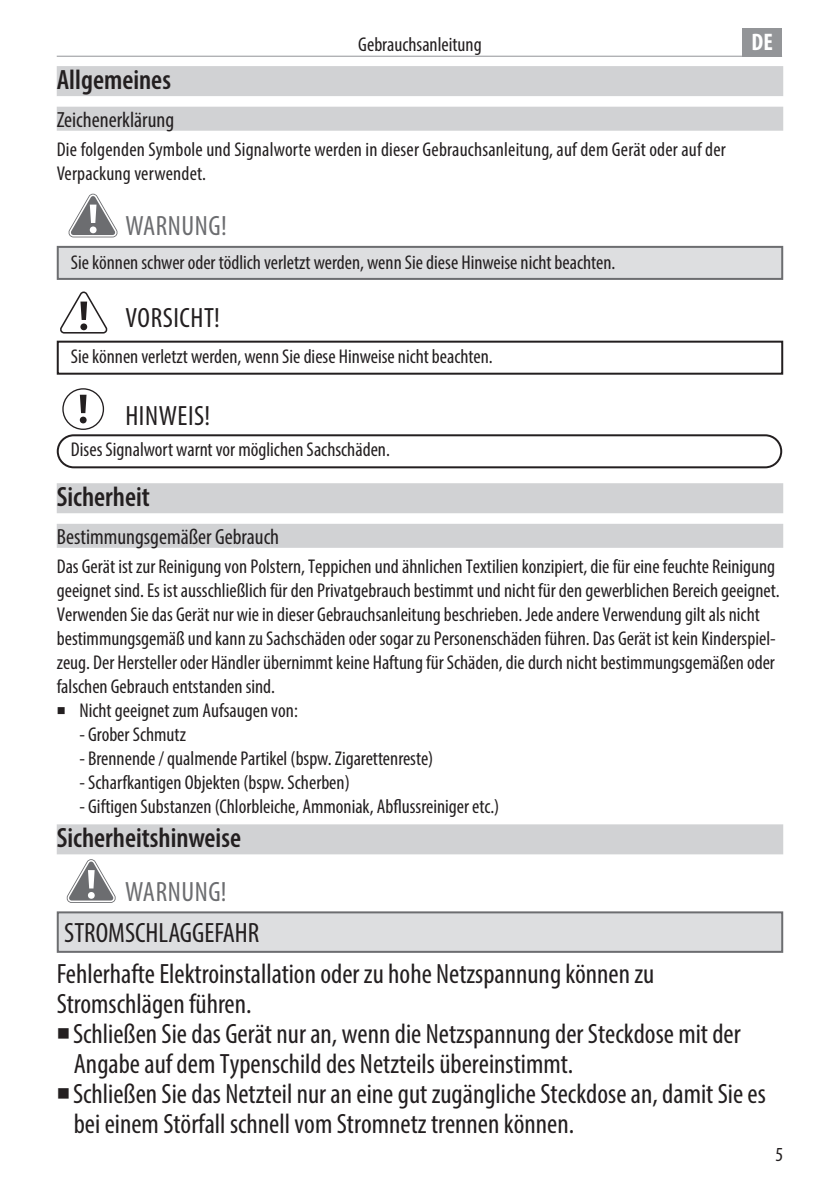
<style>
.page{position:relative;width:840px;height:1191px;background:#fff}
.page>*{position:absolute;margin:0;border:0;box-sizing:border-box;transform-origin:0 0}
.t1{font:condensed 28px/30px "Myriad Pro";color:#231f20}
.t2{font:600 condensed 28px "Myriad Pro";color:#231f20}
.t3{font:condensed 28px "Myriad Pro";letter-spacing:.02em;color:#231f20}
.t4{font:condensed 28px "Myriad Pro";letter-spacing:.02em;color:#6c6d70}
.t5{font:700 condensed 24px "Myriad Pro";color:#fff}
.t6{font:condensed 22px "Myriad Pro";color:#231f20}
.t7{font:condensed 20px/24px "Myriad Pro";color:#231f20}
</style>
<div class="page">
<hr style="left:57px;top:56px;width:724px;height:1px;background:#939598">
<div style="left:742px;top:28px;width:39px;height:29px;background:#939598"></div>
<div style="left:57px;top:66px;width:725px;height:30px;background:#d1d2d4"></div>
<div style="left:57px;top:107px;width:725px;height:24px;background:#d1d2d4"></div>
<div style="left:57px;top:483px;width:725px;height:30px;background:#d1d2d4"></div>
<div style="left:57px;top:524px;width:725px;height:24px;background:#d1d2d4"></div>
<div style="left:57px;top:824px;width:725px;height:30px;background:#d1d2d4"></div>
<svg style="left:66px;top:859px;width:50px;height:44px"></svg>
<div style="left:57px;top:911px;width:725px;height:41px;background:#dddee0;border:2px solid #6c6d70"></div>
<div style="left:57px;top:434px;width:724px;height:34px;border:2px solid #231f20;border-radius:16px"></div>
<svg style="left:62px;top:388px;width:42px;height:42px"></svg>
<svg style="left:72px;top:193px;width:42px;height:45px"></svg>
<svg style="left:68px;top:194px;width:49px;height:43px"></svg>
<div style="left:57px;top:246px;width:725px;height:34px;background:#dddee0;border:2px solid #6c6d70"></div>
<svg style="left:60px;top:291px;width:48px;height:43px"></svg>
<div style="left:57px;top:341px;width:725px;height:34px;border:2px solid #231f20"></div>
<p class="t7" style="left:358px;top:32px;width:125px">Gebrauchsanleitung</p>
<p class="t5" style="left:751px;top:27px;width:23px">DE</p>
<h1 class="t2" style="left:57px;top:62px;width:116px">Allgemeines</h1>
<p class="t6" style="left:57px;top:106px;width:119px">Zeichenerklärung</p>
<p class="t7" style="left:57px;top:137px;width:670px">Die folgenden Symbole und Signalworte werden in dieser Gebrauchsanleitung, auf dem Gerät oder auf der<br>Verpackung verwendet.</p>
<h1 class="t4" style="left:125px;top:209px;width:103px">WARNUNG!</h1>
<p class="t7" style="left:71px;top:250px;width:545px">Sie können schwer oder tödlich verletzt werden, wenn Sie diese Hinweise nicht beachten.</p>
<h1 class="t3" style="left:125px;top:301px;width:96px">VORSICHT!</h1>
<p class="t7" style="left:71px;top:344px;width:423px">Sie können verletzt werden, wenn Sie diese Hinweise nicht beachten.</p>
<h1 class="t3" style="left:125px;top:399px;width:86px">HINWEIS!</h1>
<p class="t7" style="left:71px;top:437px;width:320px">Dises Signalwort warnt vor möglichen Sachschäden.</p>
<h1 class="t2" style="left:57px;top:479px;width:95px">Sicherheit</h1>
<p class="t6" style="left:57px;top:523px;width:224px">Bestimmungsgemäßer Gebrauch</p>
<p class="t7" style="left:57px;top:554px;width:719px">Das Gerät ist zur Reinigung von Polstern, Teppichen und ähnlichen Textilien konzipiert, die für eine feuchte Reinigung</p>
<p class="t7" style="left:57px;top:578px;width:724px">geeignet sind. Es ist ausschließlich für den Privatgebrauch bestimmt und nicht für den gewerblichen Bereich geeignet.</p>
<p class="t7" style="left:57px;top:602px;width:704px">Verwenden Sie das Gerät nur wie in dieser Gebrauchsanleitung beschrieben. Jede andere Verwendung gilt als nicht</p>
<p class="t7" style="left:57px;top:626px;width:720px">bestimmungsgemäß und kann zu Sachschäden oder sogar zu Personenschäden führen. Das Gerät ist kein Kinderspiel-</p>
<p class="t7" style="left:57px;top:650px;width:719px">zeug. Der Hersteller oder Händler übernimmt keine Haftung für Schäden, die durch nicht bestimmungsgemäßen oder</p>
<p class="t7" style="left:57px;top:674px;width:220px">falschen Gebrauch entstanden sind.</p>
<p class="t7" style="left:79px;top:698px;width:220px">Nicht geeignet zum Aufsaugen von:</p>
<p class="t7" style="left:79px;top:722px;width:108px">- Grober Schmutz</p>
<p class="t7" style="left:79px;top:746px;width:355px">- Brennende / qualmende Partikel (bspw. Zigarettenreste)</p>
<p class="t7" style="left:79px;top:770px;width:272px">- Scharfkantigen Objekten (bspw. Scherben)</p>
<p class="t7" style="left:79px;top:794px;width:421px">- Giftigen Substanzen (Chlorbleiche, Ammoniak, Abflussreiniger etc.)</p>
<h1 class="t2" style="left:57px;top:820px;width:186px">Sicherheitshinweise</h1>
<h1 class="t4" style="left:125px;top:874px;width:103px">WARNUNG!</h1>
<h1 class="t1" style="left:57px;top:911px;width:598px;line-height:41px">STROMSCHLAGGEFAHR<br>Fehlerhafte Elektroinstallation oder zu hohe Netzspannung können zu</h1>
<p class="t1" style="left:73px;top:988px;width:694px;text-indent:-16px">Stromschlägen führen.<br>Schließen Sie das Gerät nur an, wenn die Netzspannung der Steckdose mit der Angabe auf dem Typenschild des Netzteils übereinstimmt.<br>Schließen Sie das Netzteil nur an eine gut zugängliche Steckdose an, damit Sie es bei einem Störfall schnell vom Stromnetz trennen können.</p>
<p class="t7" style="left:775px;top:1141px;width:9px">5</p>
</div>
